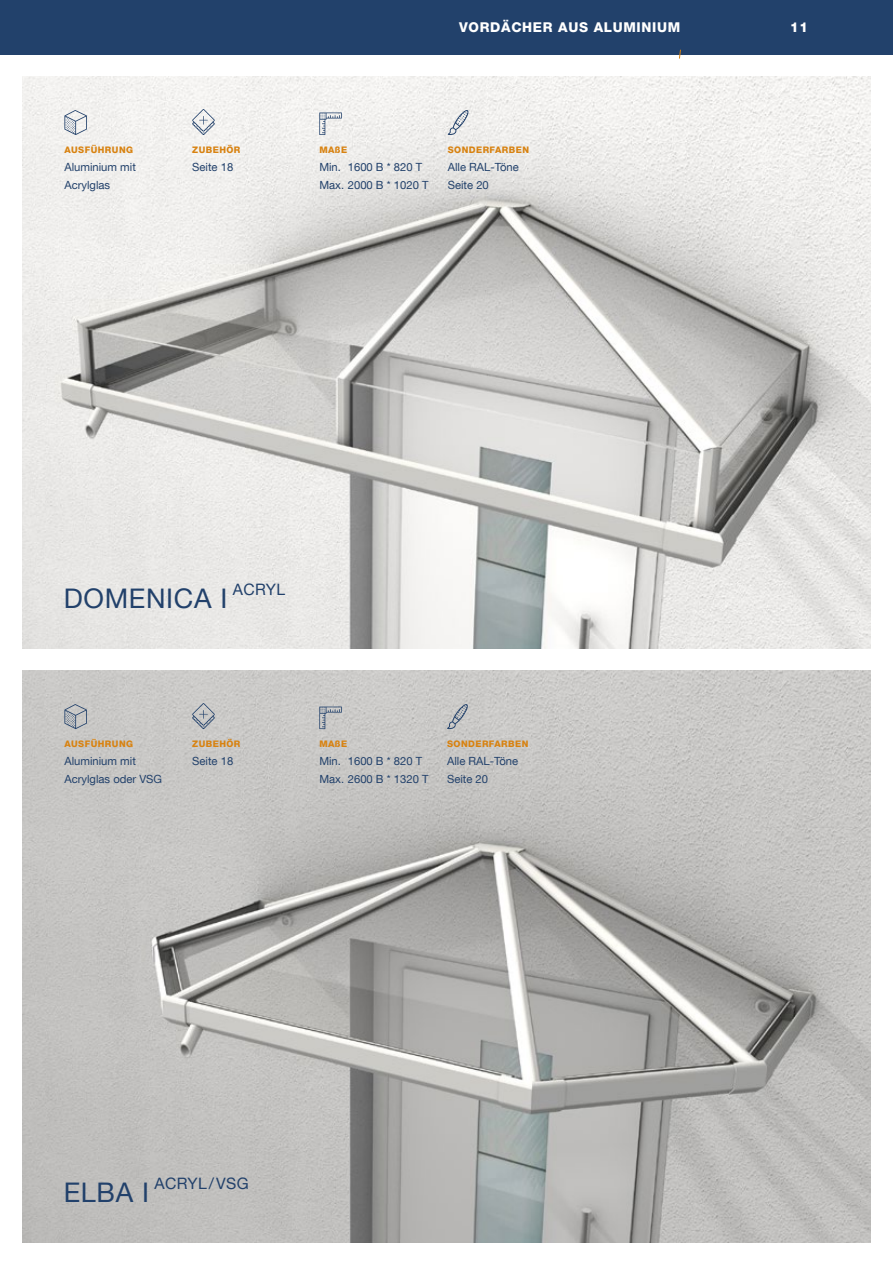
<style>
.page{position:relative;width:893px;height:1263px;background:#fff}
.page>*{position:absolute;margin:0;border:0;box-sizing:border-box;transform-origin:0 0}
.t1{font:27px "Helvetica Neue LT Com";letter-spacing:.025em;color:#22416b}
.t2{font:15.75px "Helvetica Neue LT Com";letter-spacing:.025em;color:#22416b}
.t3{font:800 13.5px "Helvetica Neue LT Com";letter-spacing:.05em;color:#fff}
.t4{font:11.25px/18px "Helvetica Neue LT Com";color:#22416b}
.t5{font:800 9px "Helvetica Neue LT Com";letter-spacing:.05em;color:#d88210}
</style>
<div class="page">
<div style="left:0;top:0;width:893px;height:54px;background:#22416b"></div>
<img style="left:22px;top:670px;width:848px;height:572px">
<img style="left:22px;top:76px;width:848px;height:572px">
<svg style="left:679px;top:49px;width:2px;height:10px"></svg>
<svg style="left:319px;top:113px;width:23px;height:22px"></svg>
<svg style="left:319px;top:707px;width:23px;height:22px"></svg>
<svg style="left:64px;top:110px;width:23px;height:25px"></svg>
<svg style="left:64px;top:704px;width:23px;height:25px"></svg>
<svg style="left:192px;top:109px;width:23px;height:26px"></svg>
<svg style="left:192px;top:703px;width:23px;height:26px"></svg>
<svg style="left:448px;top:110px;width:21px;height:25px"></svg>
<svg style="left:447px;top:704px;width:21px;height:25px"></svg>
<p class="t5" style="left:64px;top:144px;width:70px">AUSFÜHRUNG</p>
<p class="t4" style="left:64px;top:158px;width:73px">Aluminium mit<br>Acrylglas</p>
<p class="t5" style="left:192px;top:144px;width:50px">ZUBEHÖR</p>
<p class="t4" style="left:192px;top:158px;width:43px">Seite 18</p>
<p class="t3" style="left:459px;top:19px;width:223px">VORDÄCHER AUS ALUMINIUM</p>
<p class="t3" style="left:790px;top:19px;width:19px">11</p>
<p class="t5" style="left:319px;top:144px;width:29px">MAßE</p>
<p class="t4" style="left:319px;top:158px;width:111px">Min. 1600 B * 820 T<br>Max. 2000 B * 1020 T</p>
<p class="t5" style="left:448px;top:144px;width:83px">SONDERFARBEN</p>
<p class="t4" style="left:448px;top:158px;width:73px">Alle RAL-Töne<br>Seite 20</p>
<h1 class="t1" style="left:64px;top:581px;width:165px">DOMENICA I</h1>
<h2 class="t2" style="left:233px;top:579px;width:54px">ACRYL</h2>
<p class="t5" style="left:64px;top:738px;width:70px">AUSFÜHRUNG</p>
<p class="t4" style="left:64px;top:752px;width:99px">Aluminium mit<br>Acrylglas oder VSG</p>
<p class="t5" style="left:192px;top:738px;width:50px">ZUBEHÖR</p>
<p class="t4" style="left:192px;top:752px;width:43px">Seite 18</p>
<p class="t5" style="left:319px;top:738px;width:29px">MAßE</p>
<p class="t4" style="left:319px;top:752px;width:111px">Min. 1600 B * 820 T<br>Max. 2600 B * 1320 T</p>
<p class="t5" style="left:447px;top:738px;width:83px">SONDERFARBEN</p>
<p class="t4" style="left:447px;top:752px;width:73px">Alle RAL-Töne<br>Seite 20</p>
<h1 class="t1" style="left:64px;top:1175px;width:87px">ELBA I</h1>
<h2 class="t2" style="left:155px;top:1173px;width:96px">ACRYL/VSG</h2>
</div>
